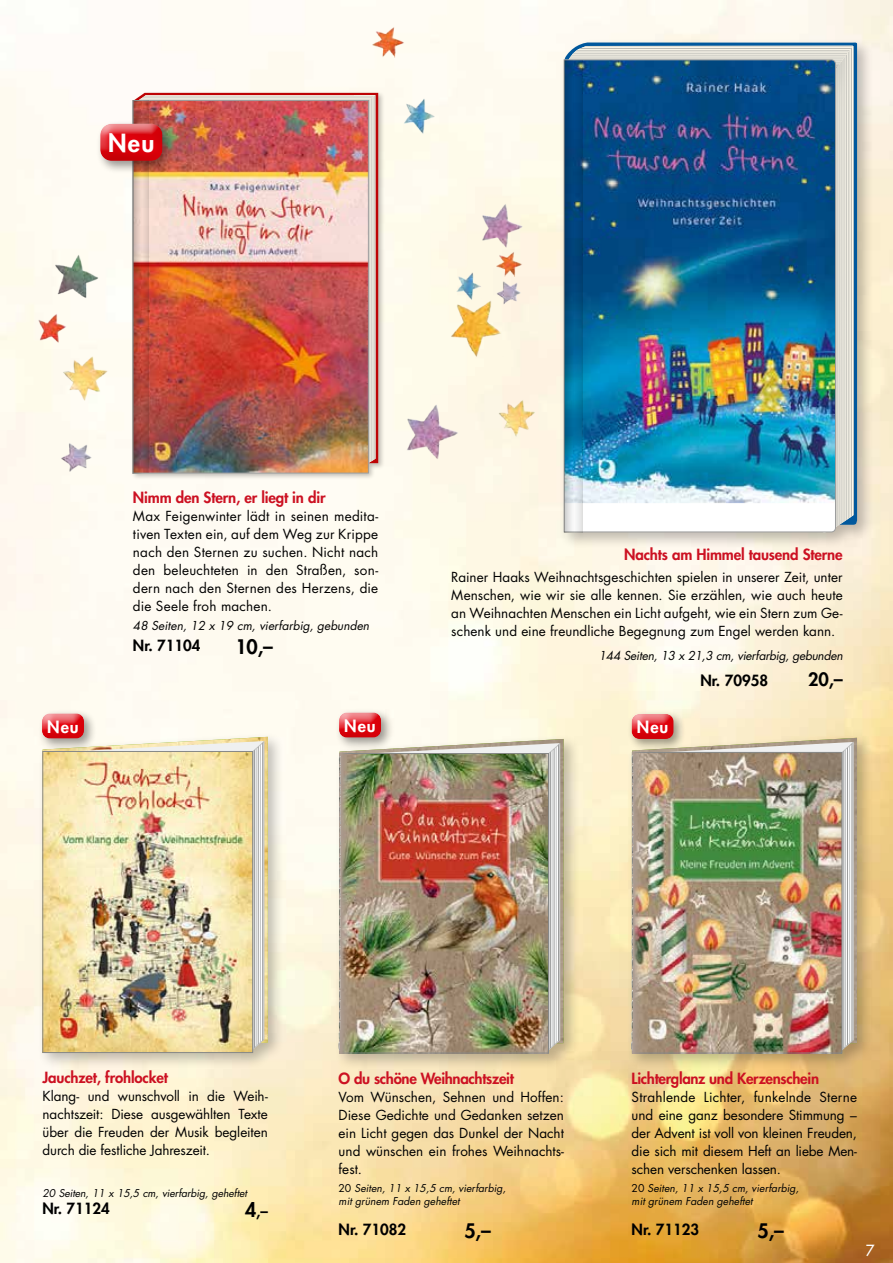
<style>
.page{position:relative;width:893px;height:1263px;background:#fff}
.page>*{position:absolute;margin:0;border:0;box-sizing:border-box;transform-origin:0 0}
.t1{font:800 24.3px "Futura Std";color:#fff}
.t2{font:800 19.5px "Futura Std";color:#000}
.t3{font:800 18px "Futura Std";color:#000}
.t4{font:800 16.5px "Futura Std";letter-spacing:.06em;color:#fff}
.t5{font:800 15px "Futura Std";letter-spacing:-.01em;color:#c12}
.t6{font:800 15px "Futura Std";color:#000}
.t7{font:500 15px "Futura Std";color:#fff}
.t8{font:13.5px/18px "Futura Std";color:#000;text-align:justify}
.t9{font:italic 12px "Futura Std";letter-spacing:-.02em;color:#000}
.t10{font:italic 12px "Futura Std";color:#000}
.t11{font:italic 10.5px/13.5px "Futura Std";color:#000}
.s1{font-size:19.5px}
.s2{font-style:normal}
</style>
<div class="page">
<img style="left:0;top:0;width:893px;height:1263px">
<div style="left:558px;top:37px;width:316px;height:512px;background:#000;opacity:.25"></div>
<svg style="left:558px;top:42px;width:299px;height:483px;background:#8fb0c4"></svg>
<svg style="left:582px;top:46px;width:272px;height:487px;background:#dddbd2"></svg>
<img style="left:567px;top:46px;width:286px;height:26px">
<img style="left:582px;top:60px;width:254px;height:472px">
<svg style="left:574px;top:60px;width:8px;height:473px;background:#1f6794"></svg>
<svg style="left:564px;top:60px;width:10px;height:473px"></svg>
<svg style="left:567px;top:61px;width:10px;height:472px;background:#1d6796"></svg>
<div style="left:334px;top:734px;width:246px;height:336px;background:#000;opacity:.25"></div>
<img style="left:340px;top:739px;width:224px;height:314px">
<svg style="left:341px;top:743px;width:219px;height:307px"></svg>
<img style="left:354px;top:755px;width:193px;height:296px">
<div style="left:340px;top:753px;width:209px;height:300px;border:1px solid #878988"></div>
<img style="left:340px;top:753px;width:14px;height:300px">
<img style="left:339px;top:756px;width:2px;height:50px">
<div style="left:335px;top:708px;width:59px;height:42px;background:#000;opacity:.4"></div>
<div style="left:337px;top:710px;width:45px;height:22px;background:#fff;opacity:.75"></div>
<div style="left:337px;top:713px;width:45px;height:26px;background:#c12;opacity:.3"></div>
<div style="left:627px;top:732px;width:247px;height:338px;background:#000;opacity:.25"></div>
<img style="left:632px;top:738px;width:225px;height:315px">
<svg style="left:633px;top:742px;width:220px;height:308px"></svg>
<img style="left:647px;top:754px;width:193px;height:297px">
<div style="left:632px;top:752px;width:210px;height:301px;border:1px solid #878988"></div>
<img style="left:632px;top:752px;width:15px;height:301px">
<img style="left:631px;top:755px;width:3px;height:50px">
<div style="left:627px;top:710px;width:59px;height:41px;background:#000;opacity:.4"></div>
<div style="left:629px;top:712px;width:45px;height:22px;background:#fff;opacity:.75"></div>
<div style="left:629px;top:715px;width:45px;height:25px;background:#c12;opacity:.3"></div>
<div style="left:37px;top:732px;width:247px;height:337px;background:#000;opacity:.25"></div>
<img style="left:97px;top:737px;width:171px;height:315px">
<svg style="left:97px;top:741px;width:167px;height:308px"></svg>
<img style="left:45px;top:753px;width:206px;height:298px">
<div style="left:43px;top:751px;width:210px;height:302px;border:1px solid #878988"></div>
<div style="left:38px;top:709px;width:59px;height:42px;background:#000;opacity:.4"></div>
<div style="left:40px;top:711px;width:45px;height:22px;background:#fff;opacity:.75"></div>
<div style="left:40px;top:714px;width:45px;height:26px;background:#c12;opacity:.3"></div>
<div style="left:131px;top:91px;width:255px;height:389px;background:#000;opacity:.25"></div>
<svg style="left:368px;top:95px;width:8px;height:377px;background:#d4cac2"></svg>
<img style="left:136px;top:95px;width:239px;height:19px">
<img style="left:149px;top:102px;width:217px;height:369px">
<svg style="left:144px;top:101px;width:5px;height:372px;background:#bd6a5d"></svg>
<svg style="left:133px;top:101px;width:2px;height:372px"></svg>
<svg style="left:135px;top:101px;width:9px;height:372px;background:#be6a5e"></svg>
<div style="left:96px;top:120px;width:79px;height:54px;background:#000;opacity:.4"></div>
<div style="left:98px;top:122px;width:64px;height:32px;background:#fff;opacity:.75"></div>
<div style="left:98px;top:125px;width:64px;height:37px;background:#c12;opacity:.3"></div>
<img style="left:496px;top:280px;width:25px;height:25px">
<img style="left:51px;top:253px;width:49px;height:49px">
<img style="left:62px;top:354px;width:47px;height:49px">
<img style="left:480px;top:203px;width:44px;height:45px">
<img style="left:455px;top:273px;width:26px;height:24px">
<img style="left:38px;top:313px;width:28px;height:30px">
<img style="left:449px;top:297px;width:54px;height:61px">
<img style="left:497px;top:251px;width:25px;height:25px">
<img style="left:61px;top:441px;width:31px;height:32px">
<img style="left:498px;top:399px;width:39px;height:39px">
<img style="left:404px;top:403px;width:56px;height:57px">
<img style="left:402px;top:99px;width:33px;height:35px">
<img style="left:372px;top:26px;width:32px;height:32px">
<h1 class="t1" style="left:108px;top:128px;width:48px">Neu</h1>
<p class="t4" style="left:47px;top:716px;width:33px">Neu</p>
<p class="t5" style="left:133px;top:488px;width:194px">Nimm den Stern, er liegt in dir</p>
<p class="t8" style="left:133px;top:507px;width:247px">Max Feigenwinter lädt in seinen medita&shy;tiven Texten ein, auf dem Weg zur Krippe nach den Sternen zu suchen. Nicht nach den beleuchteten in den Straßen, son&shy;dern nach den Sternen des Herzens, die die Seele froh machen.</p>
<p class="t10" style="left:133px;top:618px;width:238px">48 Seiten, 12 x 19 cm, vierfarbig, gebunden</p>
<p class="t6" style="left:133px;top:636px;width:69px">Nr. 71104</p>
<h2 class="t2" style="left:236px;top:634px;width:39px">10,–</h2>
<p class="t4" style="left:344px;top:715px;width:33px">Neu</p>
<p class="t5" style="left:624px;top:545px;width:220px">Nachts am Himmel tausend Sterne</p>
<p class="t8" style="left:451px;top:568px;width:393px">Rainer Haaks Weihnachtsgeschichten spielen in unserer Zeit, unter Menschen, wie wir sie alle kennen. Sie erzählen, wie auch heute an Weihnachten Menschen ein Licht aufgeht, wie ein Stern zum Ge&shy;schenk und eine freundliche Begegnung zum Engel werden kann.</p>
<p class="t9" style="left:599px;top:648px;width:245px">144 Seiten, 13 x 21,3 cm, vierfarbig, gebunden</p>
<p class="t6" style="left:700px;top:671px;width:69px">Nr. 70958</p>
<h3 class="t3" style="left:808px;top:668px;width:36px">20,–</h3>
<p class="t4" style="left:637px;top:717px;width:33px">Neu</p>
<p class="t5" style="left:43px;top:1068px;width:127px">Jauchzet, frohlocket</p>
<p class="t8" style="left:43px;top:1088px;width:227px">Klang- und wunschvoll in die Weih&shy;nachtszeit: Diese ausgewählten Texte über die Freuden der Musik begleiten durch die festliche Jahreszeit.</p>
<p class="t11" style="left:43px;top:1186px;width:206px">20 Seiten, 11 x 15,5 cm, vierfarbig, geheftet</p>
<p class="t6" style="left:43px;top:1199px;width:69px">Nr. 71124</p>
<p class="t6" style="left:245px;top:1202px;width:24px"><span class="s1">4</span>,–</p>
<p class="t5" style="left:339px;top:1069px;width:177px">O du schöne Weihnachtszeit</p>
<p class="t8" style="left:339px;top:1088px;width:227px">Vom Wünschen, Sehnen und Hoffen:<br>Diese Gedichte und Gedanken setzen ein Licht gegen das Dunkel der Nacht und wünschen ein frohes Weihnachts&shy;fest.</p>
<p class="t11" style="left:339px;top:1181px;width:169px"><span class="s2">20</span> Seiten, 11 x 15,5 cm, vierfarbig, mit grünem Faden geheftet</p>
<p class="t6" style="left:339px;top:1220px;width:69px">Nr. 71082</p>
<h2 class="t2" style="left:465px;top:1218px;width:28px">5,–</h2>
<p class="t5" style="left:632px;top:1069px;width:189px">Lichterglanz und Kerzenschein</p>
<p class="t8" style="left:632px;top:1088px;width:227px">Strahlende Lichter, funkelnde Sterne und eine ganz besondere Stimmung – der Advent ist voll von kleinen Freuden, die sich mit diesem Heft an liebe Men&shy;schen verschenken lassen.</p>
<p class="t11" style="left:632px;top:1181px;width:169px"><span class="s2">20</span> Seiten, 11 x 15,5 cm, vierfarbig, mit grünem Faden geheftet</p>
<p class="t6" style="left:632px;top:1220px;width:69px">Nr. 71123</p>
<h2 class="t2" style="left:758px;top:1218px;width:28px">5,–</h2>
<p class="t7" style="left:866px;top:1241px;width:10px">7</p>
</div>
